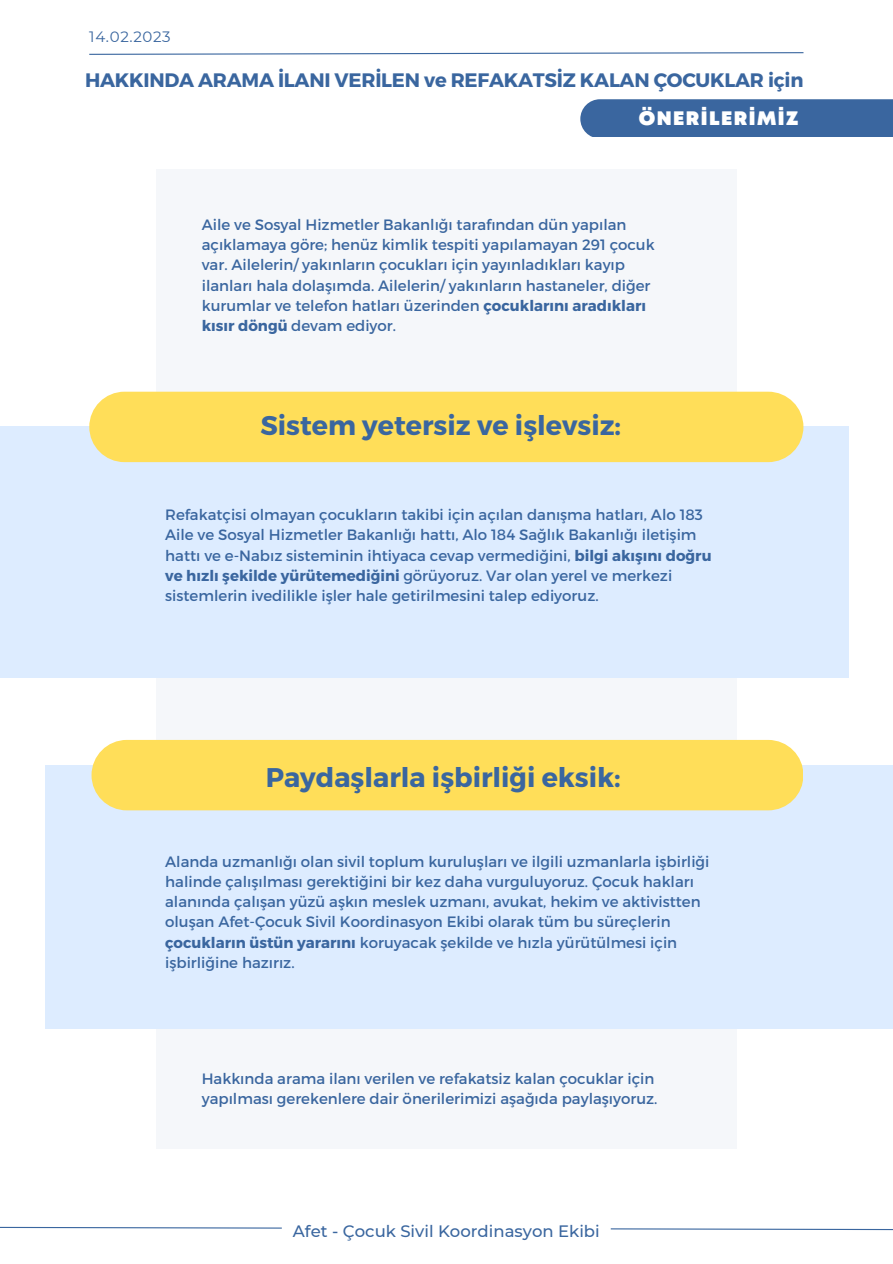
<style>
.page{position:relative;width:893px;height:1264px;background:#fff}
.page>*{position:absolute;margin:0;border:0;box-sizing:border-box;transform-origin:0 0}
.t1{font:700 27px "Montserrat";color:#3a669f}
.t2{font:700 19.5px "Montserrat";letter-spacing:-.015em;color:#3a669f}
.t3{font:900 19.5px "Mont";letter-spacing:.075em;color:#fff}
.t4{font:500 16.5px "Montserrat";color:#3a669f}
.t5{font:15px/20.2px "Montserrat";color:#3a669f}
.s1{font-weight:700}
</style>
<div class="page">
<svg style="left:89px;top:52px;width:715px;height:3px"></svg>
<div style="left:580px;top:99px;width:312px;height:38px;background:#3a669f"></div>
<svg style="left:0;top:1226px;width:892px;height:5px"></svg>
<div style="left:156px;top:169px;width:580px;height:979px;background:#f5f7fa"></div>
<div style="left:0;top:427px;width:848px;height:251px;background:#ddecff"></div>
<div style="left:45px;top:765px;width:847px;height:263px;background:#ddecff"></div>
<div style="left:91px;top:740px;width:711px;height:70px;background:#ffde59;border-radius:35px"></div>
<div style="left:89px;top:391px;width:714px;height:71px;background:#ffde59;border-radius:35px"></div>
<p class="t5" style="left:89px;top:27px;width:83px">14.02.2023</p>
<h2 class="t2" style="left:85px;top:67px;width:720px">HAKKINDA ARAMA İLANI VERİLEN ve REFAKATSİZ KALAN ÇOCUKLAR için</h2>
<h2 class="t3" style="left:638px;top:111px;width:161px">ÖNERİLERİMİZ</h2>
<p class="t5" style="left:202px;top:214px;width:454px">Aile ve Sosyal Hizmetler Bakanlığı tarafından dün yapılan açıklamaya göre; henüz kimlik tespiti yapılamayan 291 çocuk var. Ailelerin/ yakınların çocukları için yayınladıkları kayıp ilanları hala dolaşımda. Ailelerin/ yakınların hastaneler, diğer kurumlar ve telefon hatları üzerinden <span class="s1">çocuklarını aradıkları kısır döngü</span> devam ediyor.</p>
<h1 class="t1" style="left:260px;top:407px;width:362px">Sistem yetersiz ve işlevsiz:</h1>
<p class="t5" style="left:165px;top:504px;width:548px">Refakatçisi olmayan çocukların takibi için açılan danışma hatları, Alo 183<br>Aile ve Sosyal Hizmetler Bakanlığı hattı, Alo 184 Sağlık Bakanlığı iletişim hattı ve e-Nabız sisteminin ihtiyaca cevap vermediğini, <span class="s1">bilgi akışını doğru ve hızlı şekilde yürütemediğini</span> görüyoruz. Var olan yerel ve merkezi sistemlerin ivedilikle işler hale getirilmesini talep ediyoruz.</p>
<h1 class="t1" style="left:266px;top:759px;width:356px">Paydaşlarla işbirliği eksik:</h1>
<p class="t5" style="left:165px;top:850px;width:545px">Alanda uzmanlığı olan sivil toplum kuruluşları ve ilgili uzmanlarla işbirliği halinde çalışılması gerektiğini bir kez daha vurguluyoruz. Çocuk hakları alanında çalışan yüzü aşkın meslek uzmanı, avukat, hekim ve aktivistten oluşan Afet-Çocuk Sivil Koordinasyon Ekibi olarak tüm bu süreçlerin <span class="s1">çocukların üstün yararını</span> koruyacak şekilde ve hızla yürütülmesi için işbirliğine hazırız.</p>
<p class="t5" style="left:202px;top:1067px;width:457px">Hakkında arama ilanı verilen ve refakatsiz kalan çocuklar için yapılması gerekenlere dair önerilerimizi aşağıda paylaşıyoruz.</p>
<p class="t4" style="left:293px;top:1220px;width:306px">Afet - Çocuk Sivi l Koordi nasyon Eki bi</p>
</div>
